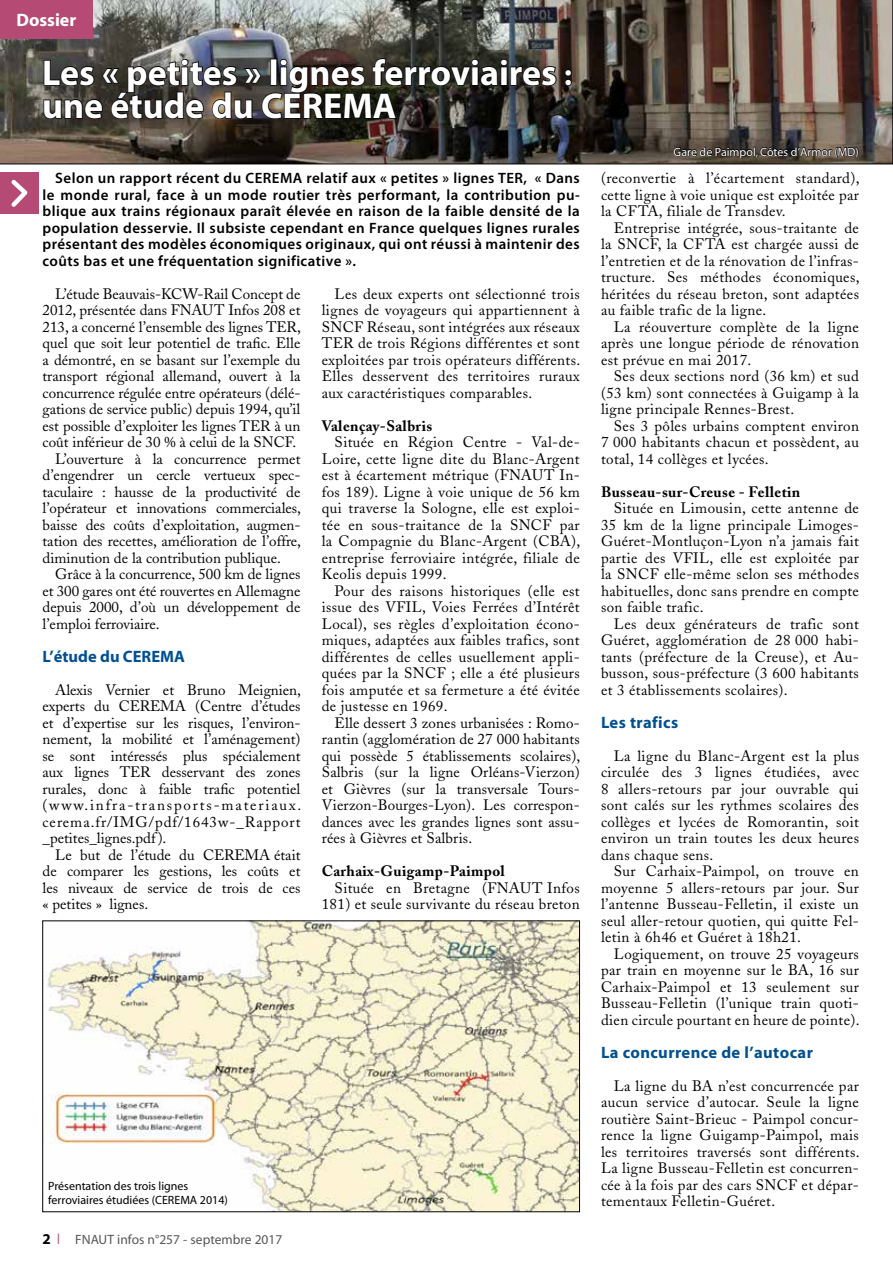
<style>
.page{position:relative;width:893px;height:1263px;background:#fff}
.page>*{position:absolute;margin:0;border:0;box-sizing:border-box;transform-origin:0 0}
.t1{font:700 36px/33px "Myriad Pro";color:#fff}
.t2{font:700 18px "Myriad";color:#fff}
.t3{font:700 16.5px "Myriad";letter-spacing:.025em;color:#005092}
.t4{font:700 16.5px "Myriad";color:#005092}
.t5{font:15px/16.5px "Adobe Caslon";letter-spacing:.015em;color:#000;text-align:justify}
.t6{font:600 15px/16.5px "Myriad Pro";letter-spacing:.03em;color:#000;text-align:justify}
.t7{font:700 15px "Adobe Caslon";letter-spacing:.025em;color:#000}
.t8{font:700 15px "Myriad";color:#000}
.t9{font:13.5px "Myriad";color:#575756}
.t10{font:12px/14.4px "Myriad";color:#000}
.t11{font:12px "Myriad";color:#fff}
.s1{font-size:30px}
</style>
<div class="page">
<img style="left:0;top:0;width:893px;height:164px">
<div style="left:0;top:0;width:93px;height:38px;background:#b54b74"></div>
<div style="left:0;top:173px;width:38px;height:41px;background:#b54b74"></div>
<svg style="left:11px;top:180px;width:17px;height:27px"></svg>
<div style="left:26px;top:42px;width:575px;height:106px;background:#000;opacity:.75"></div>
<svg style="left:564px;top:69px;width:8px;height:18px"></svg>
<img style="left:43px;top:29px;width:514px;height:91px">
<img style="left:45px;top:923px;width:533px;height:287px">
<svg style="left:673px;top:142px;width:186px;height:18px;background:#3f372f"></svg>
<p class="t2" style="left:16px;top:11px;width:61px">Dossier</p>
<h1 class="t1" style="left:42px;top:55px;width:531px">Les « petites » lignes ferroviaires <span class="s1">: </span>une étude du CEREMA</h1>
<p class="t6" style="left:43px;top:169px;width:539px;text-indent:13px">Selon un rapport récent du CEREMA relatif aux « petites » lignes TER, « Dans le monde rural, face à un mode routier très performant, la contribution pu&shy;blique aux trains régionaux paraît élevée en raison de la faible densité de la population desservie. Il subsiste cependant en France quelques lignes rurales présentant des modèles économiques originaux, qui ont réussi à maintenir des coûts bas et une fréquentation significative ».</p>
<p class="t5" style="left:55px;top:285px;width:247px">L’étude Beauvais-KCW-Rail Concept de</p>
<p class="t5" style="left:43px;top:302px;width:259px">2012, présentée dans FNAUT Infos 208 et</p>
<p class="t5" style="left:43px;top:318px;width:260px">213, a concerné l’ensemble des lignes TER,</p>
<p class="t5" style="left:43px;top:335px;width:259px">quel que soit leur potentiel de trafic. Elle</p>
<p class="t5" style="left:43px;top:351px;width:259px">a démontré, en se basant sur l’exemple du</p>
<p class="t5" style="left:43px;top:368px;width:259px">transport régional allemand, ouvert à la</p>
<p class="t5" style="left:43px;top:384px;width:259px">concurrence régulée entre opérateurs (délé-</p>
<p class="t5" style="left:43px;top:401px;width:259px">gations de service public) depuis 1994, qu’il</p>
<p class="t5" style="left:43px;top:417px;width:259px">est possible d’exploiter les lignes TER à un</p>
<p class="t5" style="left:43px;top:434px;width:255px">coût inférieur de 30 % à celui de la SNCF.</p>
<p class="t5" style="left:55px;top:450px;width:247px">L’ouverture à la concurrence permet</p>
<p class="t5" style="left:43px;top:467px;width:259px">d’engendrer un cercle vertueux spec-</p>
<p class="t5" style="left:43px;top:483px;width:259px">taculaire : hausse de la productivité de</p>
<p class="t5" style="left:43px;top:500px;width:260px">l’opérateur et innovations commerciales,</p>
<p class="t5" style="left:43px;top:516px;width:259px">baisse des coûts d’exploitation, augmen-</p>
<p class="t5" style="left:43px;top:533px;width:260px">tation des recettes, amélioration de l’offre,</p>
<p class="t5" style="left:43px;top:549px;width:240px">diminution de la contribution publique.</p>
<p class="t5" style="left:55px;top:566px;width:247px">Grâce à la concurrence, 500 km de lignes</p>
<p class="t5" style="left:43px;top:582px;width:259px">et 300 gares ont été rouvertes en Allemagne</p>
<p class="t5" style="left:43px;top:599px;width:259px">depuis 2000, d’où un développement de</p>
<p class="t5" style="left:43px;top:615px;width:119px">l’emploi ferroviaire.</p>
<p class="t4" style="left:43px;top:647px;width:144px">L’étude du CEREMA</p>
<p class="t5" style="left:43px;top:681px;width:260px;text-indent:13px">Alexis Vernier et Bruno Meignien, experts du CEREMA (Centre d’études et d’expertise sur les risques, l’environ&shy;nement, la mobilité et l’aménagement) se sont intéressés plus spécialement aux lignes TER desservant des zones rurales, donc à faible trafic potentiel (www.infra-transports-materiaux. cerema.fr/IMG/pdf/1643w-_Rapport _petites_lignes.pdf ).</p>
<p class="t5" style="left:43px;top:846px;width:259px;text-indent:13px">Le but de l’étude du CEREMA était de comparer les gestions, les coûts et les niveaux de service de trois de ces « petites » lignes.</p>
<p class="t5" style="left:322px;top:285px;width:260px;text-indent:13px">Les deux experts ont sélectionné trois lignes de voyageurs qui appartiennent à SNCF Réseau, sont intégrées aux réseaux TER de trois Régions différentes et sont exploitées par trois opérateurs différents.<br>Elles desservent des territoires ruraux aux caractéristiques comparables.</p>
<p class="t7" style="left:322px;top:416px;width:112px">Valençay-Salbris</p>
<p class="t5" style="left:322px;top:434px;width:260px;text-indent:13px">Située en Région Centre - Val-de-Loire, cette ligne dite du Blanc-Argent est à écartement métrique (FNAUT In&shy;fos 189). Ligne à voie unique de 56 km qui traverse la Sologne, elle est exploi&shy;tée en sous-traitance de la SNCF par la Compagnie du Blanc-Argent (CBA), entreprise ferroviaire intégrée, filiale de Keolis depuis 1999.</p>
<p class="t5" style="left:322px;top:582px;width:259px;text-indent:13px">Pour des raisons historiques (elle est issue des VFIL, Voies Ferrées d’Intérêt Local), ses règles d’exploitation écono&shy;miques, adaptées aux faibles trafics, sont différentes de celles usuellement appli&shy;quées par la SNCF ; elle a été plusieurs fois amputée et sa fermeture a été évitée de justesse en 1969.</p>
<p class="t5" style="left:322px;top:714px;width:260px;text-indent:13px">Elle dessert 3 zones urbanisées : Romo&shy;rantin (agglomération de 27 000 habitants qui possède 5 établissements scolaires), Salbris (sur la ligne Orléans-Vierzon) et Gièvres (sur la transversale Tours-Vierzon-Bourges-Lyon). Les correspon&shy;dances avec les grandes lignes sont assu&shy;rées à Gièvres et Salbris.</p>
<p class="t7" style="left:322px;top:862px;width:185px">Carhaix-Guigamp-Paimpol</p>
<p class="t5" style="left:322px;top:879px;width:259px;text-align:right">Située en Bretagne (FNAUT Infos<br>181) et seule survivante du réseau breton</p>
<p class="t10" style="left:48px;top:1179px;width:181px">Présentation des trois lignes ferroviaires étudiées (CEREMA 2014)</p>
<p class="t8" style="left:43px;top:1231px;width:10px">2</p>
<p class="t9" style="left:75px;top:1232px;width:209px">FNAUT infos n°257 - septembre 2017</p>
<p class="t11" style="left:674px;top:146px;width:187px">Gare de Paimpol, Côtes d’Armor (MD)</p>
<p class="t5" style="left:601px;top:170px;width:260px">(reconvertie à l’écartement standard), cette ligne à voie unique est exploitée par la CFTA, filiale de Transdev.</p>
<p class="t5" style="left:601px;top:219px;width:260px;text-indent:13px">Entreprise intégrée, sous-traitante de la SNCF, la CFTA est chargée aussi de l’entretien et de la rénovation de l’infras&shy;tructure. Ses méthodes économiques, héritées du réseau breton, sont adaptées au faible trafic de la ligne.</p>
<p class="t5" style="left:601px;top:318px;width:259px;text-indent:13px">La réouverture complète de la ligne après une longue période de rénovation est prévue en mai 2017.</p>
<p class="t5" style="left:601px;top:368px;width:259px;text-indent:13px">Ses deux sections nord (36 km) et sud (53 km) sont connectées à Guigamp à la ligne principale Rennes-Brest.</p>
<p class="t5" style="left:601px;top:417px;width:259px;text-indent:13px">Ses 3 pôles urbains comptent environ 7 000 habitants chacun et possèdent, au total, 14 collèges et lycées.</p>
<p class="t7" style="left:601px;top:482px;width:201px">Busseau-sur-Creuse - Felletin</p>
<p class="t5" style="left:601px;top:500px;width:259px;text-indent:13px">Située en Limousin, cette antenne de 35 km de la ligne principale Limoges-Guéret-Montluçon-Lyon n’a jamais fait partie des VFIL, elle est exploitée par la SNCF elle-même selon ses méthodes habituelles, donc sans prendre en compte son faible trafic.</p>
<p class="t5" style="left:601px;top:615px;width:259px;text-indent:13px">Les deux générateurs de trafic sont Guéret, agglomération de 28 000 habi&shy;tants (préfecture de la Creuse), et Au&shy;busson, sous-préfecture (3 600 habitants et 3 établissements scolaires).</p>
<p class="t3" style="left:601px;top:713px;width:79px">Les trafics</p>
<p class="t5" style="left:601px;top:747px;width:259px;text-indent:13px">La ligne du Blanc-Argent est la plus circulée des 3 lignes étudiées, avec 8 allers-retours par jour ouvrable qui sont calés sur les rythmes scolaires des collèges et lycées de Romorantin, soit environ un train toutes les deux heures dans chaque sens.</p>
<p class="t5" style="left:601px;top:863px;width:259px;text-indent:13px">Sur Carhaix-Paimpol, on trouve en moyenne 5 allers-retours par jour. Sur l’antenne Busseau-Felletin, il existe un seul aller-retour quotien, qui quitte Fel&shy;letin à 6h46 et Guéret à 18h21.</p>
<p class="t5" style="left:601px;top:945px;width:260px;text-indent:13px">Logiquement, on trouve 25 voyageurs par train en moyenne sur le BA, 16 sur Carhaix-Paimpol et 13 seulement sur Busseau-Felletin (l’unique train quoti&shy;dien circule pourtant en heure de pointe).</p>
<p class="t3" style="left:601px;top:1043px;width:213px">La concurrence de l’autocar</p>
<p class="t5" style="left:601px;top:1077px;width:260px;text-indent:13px">La ligne du BA n’est concurrencée par aucun service d’autocar. Seule la ligne routière Saint-Brieuc - Paimpol concur&shy;rence la ligne Guigamp-Paimpol, mais les territoires traversés sont différents.<br>La ligne Busseau-Felletin est concurren&shy;cée à la fois par des cars SNCF et dépar&shy;tementaux Felletin-Guéret.</p>
</div>
